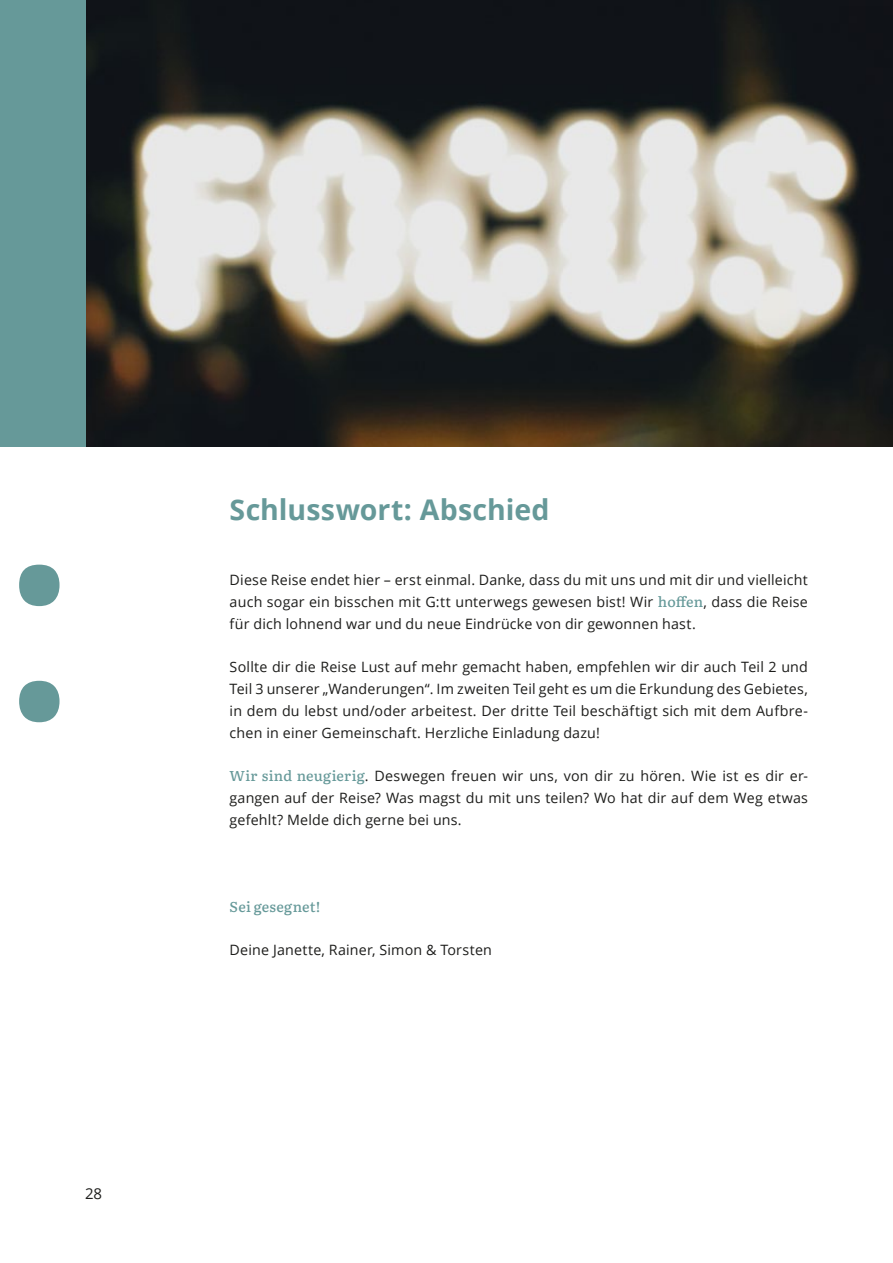
<style>
.page{position:relative;width:893px;height:1263px;background:#fff}
.page>*{position:absolute;margin:0;border:0;box-sizing:border-box;transform-origin:0 0}
.t1{font:700 28.5px "Open Sans";letter-spacing:.005em;color:#699}
.t2{font:15px "Open Sans";color:#1d1d1b}
.t3{font:14.25px/21.8px "Open Sans";letter-spacing:.015em;color:#1d1d1b;text-align:justify}
.t4{font:14.25px "Literata";letter-spacing:.015em;color:#699}
.s1{font-family:"Literata";color:#699}
</style>
<div class="page">
<svg style="left:19px;top:565px;width:41px;height:157px"></svg>
<img style="left:85px;top:0;width:808px;height:446px">
<div style="left:0;top:0;width:85px;height:446px;background:#699"></div>
<p class="t2" style="left:85px;top:1183px;width:19px">28</p>
<h1 class="t1" style="left:230px;top:490px;width:321px">Schlusswort: Abschied</h1>
<p class="t3" style="left:230px;top:569px;width:580px">Diese Reise endet hier – erst einmal. Danke, dass du mit uns und mit dir und vielleicht auch sogar ein bisschen mit G:tt unterwegs gewesen bist! Wir <span class="s1">hoffen</span>, dass die Reise für dich lohnend war und du neue Eindrücke von dir gewonnen hast.</p>
<p class="t3" style="left:230px;top:656px;width:580px">Sollte dir die Reise Lust auf mehr gemacht haben, empfehlen wir dir auch Teil 2 und Teil 3 unserer „Wanderungen“. Im zweiten Teil geht es um die Erkundung des Gebietes, in dem du lebst und/oder arbeitest. Der dritte Teil beschäftigt sich mit dem Aufbre&shy;chen in einer Gemeinschaft. Herzliche Einladung dazu!</p>
<p class="t3" style="left:230px;top:765px;width:580px"><span class="s1">Wir sind neugierig</span>. Deswegen freuen wir uns, von dir zu hören. Wie ist es dir er&shy;gangen auf der Reise? Was magst du mit uns teilen? Wo hat dir auf dem Weg etwas gefehlt? Melde dich gerne bei uns.</p>
<p class="t4" style="left:230px;top:895px;width:92px">Sei gesegnet!</p>
<p class="t3" style="left:230px;top:939px;width:264px">Deine Janette, Rainer, Simon &amp; Torsten</p>
</div>
